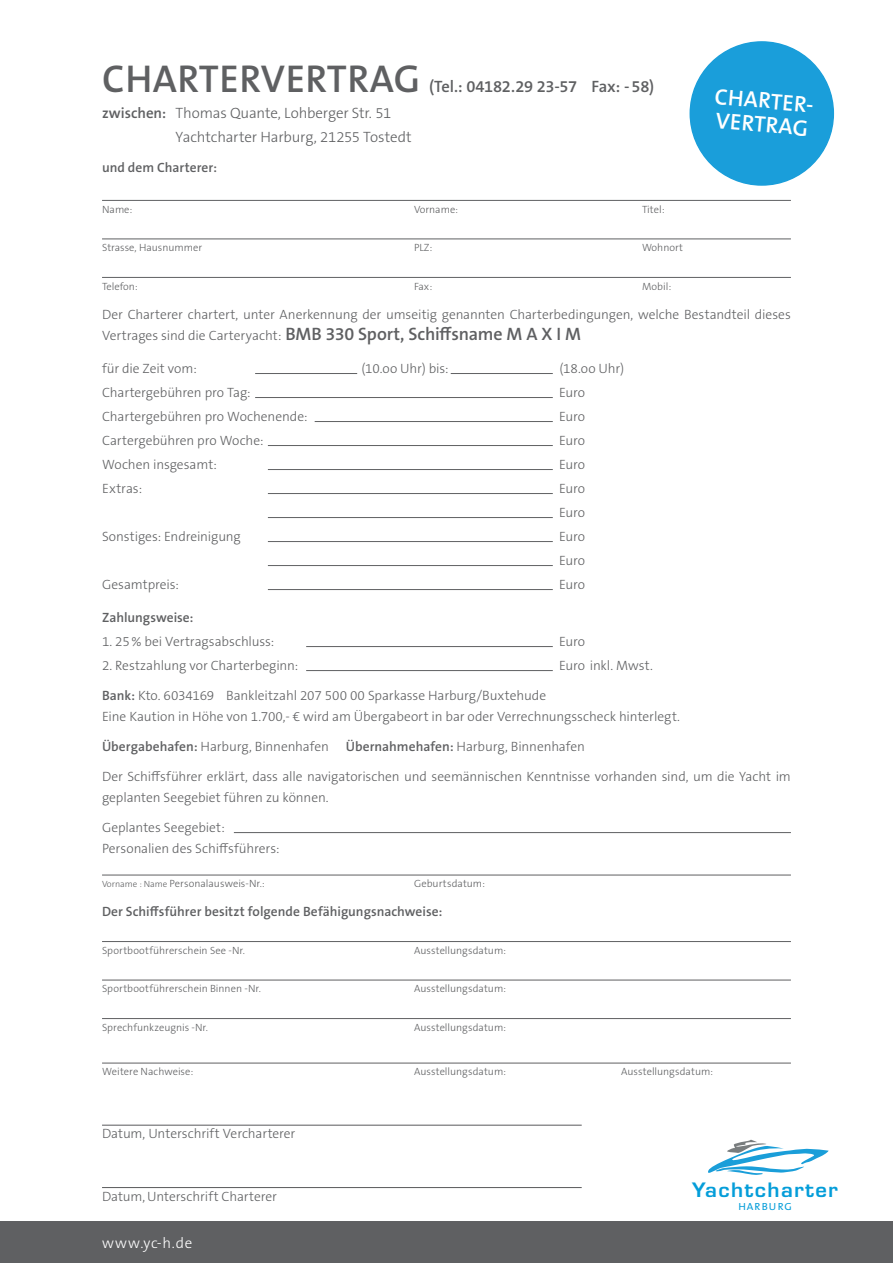
<style>
.page{position:relative;width:893px;height:1263px;background:#fff}
.page>*{position:absolute;margin:0;border:0;box-sizing:border-box;transform-origin:0 0}
.t1{font:600 39px "The Sans B Plus W6";letter-spacing:.015em;color:#5f6062}
.t2{font:600 22.65px/24px "The Sans B Plus W6";color:#fff;text-align:center}
.t3{font:600 19.35px "Eurostile LT Std";letter-spacing:.075em;color:#049dd9;scale:1.04 1}
.t4{font:600 16.5px "The Sans B Plus W6";letter-spacing:-.02em;color:#5f6062}
.t5{font:300 15px/24px "The Sans B Plus W3";letter-spacing:-.01em;color:#5f6062}
.t6{font:300 15px "The Sans B Plus W3";letter-spacing:.065em;color:#fff}
.t7{font:300 13.5px/21px "The Sans B Plus W3";letter-spacing:-.005em;color:#5f6062}
.t8{font:600 13.5px "The Sans B Plus W6";letter-spacing:.005em;color:#5f6062}
.t9{font:300 10.5px "The Sans B Plus W3";color:#5f6062}
.t10{font:10.35px "The Sans B Plus W5 Plain";letter-spacing:.1em;color:#049dd9;scale:1.04 1}
.s1{font-family:"The Sans B Plus W6";font-weight:600}
.s2{font-family:"The Sans B Plus W6";font-weight:600;font-size:18px}
.s3{font-size:9px}
</style>
<div class="page">
<div style="left:0;top:1221px;width:893px;height:42px;background:#5f6062"></div>
<svg style="left:708px;top:1140px;width:121px;height:35px"></svg>
<hr style="left:255px;top:373px;width:102px;height:1px;background:#5f6062">
<hr style="left:255px;top:397px;width:298px;height:1px;background:#5f6062">
<hr style="left:315px;top:421px;width:238px;height:1px;background:#5f6062">
<hr style="left:268px;top:445px;width:285px;height:1px;background:#5f6062">
<hr style="left:268px;top:469px;width:285px;height:1px;background:#5f6062">
<hr style="left:268px;top:493px;width:285px;height:1px;background:#5f6062">
<hr style="left:268px;top:517px;width:285px;height:1px;background:#5f6062">
<hr style="left:268px;top:541px;width:285px;height:1px;background:#5f6062">
<hr style="left:268px;top:565px;width:285px;height:1px;background:#5f6062">
<hr style="left:268px;top:589px;width:285px;height:1px;background:#5f6062">
<hr style="left:306px;top:646px;width:247px;height:1px;background:#5f6062">
<hr style="left:306px;top:670px;width:247px;height:1px;background:#5f6062">
<hr style="left:234px;top:832px;width:557px;height:1px;background:#5f6062">
<div style="left:690px;top:42px;width:143px;height:143px;background:#1a9eda;border-radius:50%"></div>
<hr style="left:102px;top:200px;width:689px;height:1px;background:#5f6062">
<hr style="left:102px;top:239px;width:689px;height:1px;background:#5f6062">
<hr style="left:102px;top:277px;width:689px;height:1px;background:#5f6062">
<hr style="left:102px;top:941px;width:689px;height:1px;background:#5f6062">
<hr style="left:102px;top:980px;width:689px;height:1px;background:#5f6062">
<hr style="left:102px;top:1018px;width:689px;height:1px;background:#5f6062">
<hr style="left:102px;top:1063px;width:689px;height:1px;background:#5f6062">
<hr style="left:451px;top:373px;width:102px;height:1px;background:#5f6062">
<hr style="left:102px;top:875px;width:689px;height:1px;background:#5f6062">
<hr style="left:102px;top:1125px;width:480px;height:1px;background:#58595b">
<hr style="left:102px;top:1187px;width:480px;height:1px;background:#58595b">
<h1 class="t1" style="left:102px;top:53px;width:320px">Chartervertrag</h1>
<p class="t5" style="left:176px;top:101px;width:238px;text-indent:-74px"><span class="s1">zwischen:</span> Thomas Quante, Lohberger Str. 51<br>Yachtcharter Harburg, 21255 Tostedt</p>
<p class="t8" style="left:102px;top:159px;width:117px">und dem Charterer:</p>
<p class="t4" style="left:429px;top:75px;width:226px">(Tel.: 04182.29 23-57 Fax: -58)</p>
<p class="t9" style="left:102px;top:202px;width:32px">Name:</p>
<p class="t9" style="left:414px;top:202px;width:46px">Vorname:</p>
<p class="t9" style="left:642px;top:202px;width:24px">Titel:</p>
<p class="t9" style="left:102px;top:241px;width:102px">Strasse, Hausnummer</p>
<p class="t9" style="left:414px;top:241px;width:20px">PLZ:</p>
<p class="t9" style="left:642px;top:241px;width:42px">Wohnort</p>
<p class="t9" style="left:102px;top:279px;width:37px">Telefon:</p>
<p class="t9" style="left:414px;top:279px;width:20px">Fax:</p>
<p class="t9" style="left:642px;top:279px;width:31px">Mobil:</p>
<h2 class="t2" style="left:716px;top:84px;width:104px;text-align:left;rotate:5deg">Charter&shy;vertrag</h2>
<h2 class="t2" style="left:712px;top:85px;width:104px;rotate:5deg">Code of<br>Conduct</h2>
<p class="t7" style="left:102px;top:304px;width:690px">Der Charterer chartert, unter Anerkennung der umseitig genannten Charterbedingungen, welche Bestandteil dieses<br>Vertrages sind die Carteryacht: <span class="s2">BMB 330 Sport, Schiffsname M A X I M</span></p>
<p class="t7" style="left:102px;top:358px;width:96px">für die Zeit vom:</p>
<p class="t7" style="left:362px;top:358px;width:88px">(10.oo Uhr) bis:</p>
<p class="t7" style="left:560px;top:358px;width:66px">(18.oo Uhr)</p>
<p class="t7" style="left:102px;top:382px;width:150px">Chartergebühren pro Tag:</p>
<p class="t7" style="left:559px;top:382px;width:28px">Euro</p>
<p class="t7" style="left:102px;top:406px;width:207px">Chartergebühren pro Wochenende:</p>
<p class="t7" style="left:559px;top:406px;width:28px">Euro</p>
<p class="t7" style="left:102px;top:430px;width:163px">Cartergebühren pro Woche:</p>
<p class="t7" style="left:559px;top:430px;width:28px">Euro</p>
<p class="t7" style="left:102px;top:454px;width:116px">Wochen insgesamt:</p>
<p class="t7" style="left:559px;top:454px;width:27px">Euro</p>
<p class="t7" style="left:102px;top:478px;width:42px">Extras:</p>
<p class="t7" style="left:559px;top:477px;width:28px;line-height:24px">Euro<br>Euro</p>
<p class="t7" style="left:102px;top:526px;width:140px">Sonstiges: Endreinigung</p>
<p class="t7" style="left:559px;top:525px;width:27px;line-height:24px">Euro<br>Euro</p>
<p class="t7" style="left:102px;top:574px;width:78px">Gesamtpreis:</p>
<p class="t7" style="left:559px;top:574px;width:28px">Euro</p>
<p class="t8" style="left:102px;top:609px;width:93px">Zahlungsweise:</p>
<p class="t7" style="left:102px;top:631px;width:174px">1. 25% bei Vertragsabschluss:</p>
<p class="t7" style="left:559px;top:631px;width:27px">Euro</p>
<p class="t7" style="left:102px;top:655px;width:198px">2. Restzahlung vor Charterbeginn:</p>
<p class="t7" style="left:559px;top:655px;width:95px">Euro inkl. Mwst.</p>
<p class="t7" style="left:102px;top:685px;width:579px"><span class="s1">Bank:</span> Kto. 6034169 Bankleitzahl 207 500 00 Sparkasse Harburg/Buxtehude<br>Eine Kaution in Höhe von 1.700,- € wird am Übergabeort in bar oder Verrechnungsscheck hinterlegt.</p>
<p class="t7" style="left:102px;top:736px;width:484px"><span class="s1">Übergabehafen:</span> Harburg, Binnenhafen <span class="s1">Übernahmehafen:</span> Harburg, Binnenhafen</p>
<p class="t7" style="left:102px;top:766px;width:690px">Der Schiffsführer erklärt, dass alle navigatorischen und seemännischen Kenntnisse vorhanden sind, um die Yacht im geplanten Seegebiet führen zu können.</p>
<p class="t7" style="left:102px;top:817px;width:179px">Geplantes Seegebiet:<br>Personalien des Schiffsführers:</p>
<p class="t9" style="left:102px;top:877px;width:164px"><span class="s3">Vorname : Name</span> Personalausweis-Nr.:</p>
<p class="t9" style="left:414px;top:877px;width:72px">Geburtsdatum:</p>
<p class="t8" style="left:102px;top:903px;width:342px">Der Schiffsführer besitzt folgende Befähigungsnachweise:</p>
<p class="t9" style="left:102px;top:944px;width:145px">Sportbootführerschein See -Nr.</p>
<p class="t9" style="left:414px;top:944px;width:93px">Ausstellungsdatum:</p>
<p class="t9" style="left:102px;top:982px;width:160px">Sportbootführerschein Binnen -Nr.</p>
<p class="t9" style="left:414px;top:982px;width:93px">Ausstellungsdatum:</p>
<p class="t9" style="left:102px;top:1021px;width:108px">Sprechfunkzeugnis -Nr.</p>
<p class="t9" style="left:414px;top:1021px;width:93px">Ausstellungsdatum:</p>
<p class="t9" style="left:102px;top:1065px;width:93px">Weitere Nachweise:</p>
<p class="t9" style="left:414px;top:1065px;width:93px">Ausstellungsdatum:</p>
<p class="t9" style="left:621px;top:1065px;width:93px">Ausstellungsdatum:</p>
<p class="t7" style="left:102px;top:1123px;width:195px">Datum, Unterschrift Vercharterer</p>
<p class="t7" style="left:102px;top:1186px;width:176px">Datum,Unterschrift Charterer</p>
<p class="t6" style="left:102px;top:1233px;width:92px">www.yc-h.de</p>
<h3 class="t3" style="left:692px;top:1178px;width:142px">Yachtcharter</h3>
<p class="t10" style="left:738px;top:1200px;width:53px">HARBURG</p>
</div>
